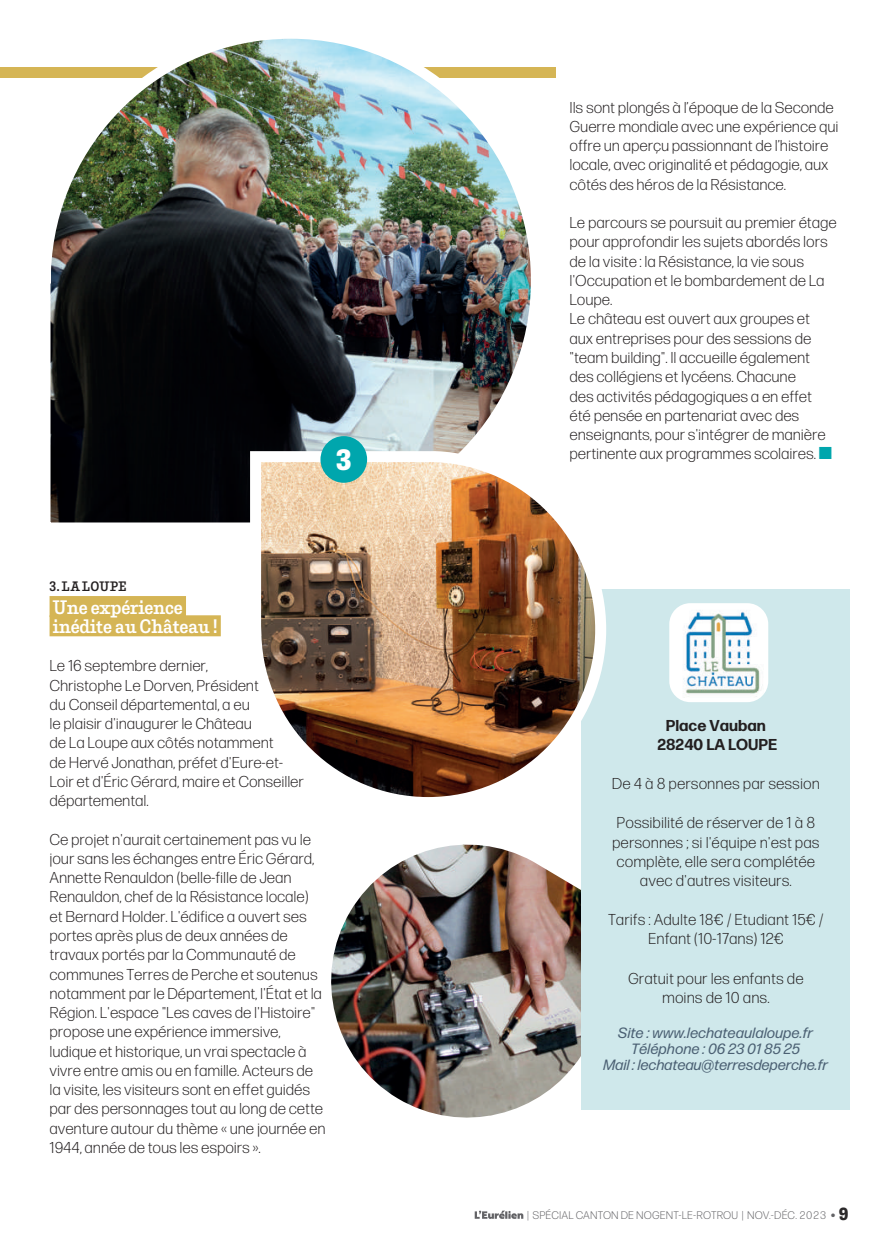
<style>
.page{position:relative;width:893px;height:1251px;background:#fff}
.page>*{position:absolute;margin:0;border:0;box-sizing:border-box;transform-origin:0 0}
.t1{font:800 26.25px "Belarius Poster";color:#fff}
.t2{font:600 17.5px/19.2px "Belarius Poster";letter-spacing:-.01em;color:#fff}
.t3{font:300 15.75px/19.2px "Forma DJR Micro";letter-spacing:-.01em;color:#231f20}
.t4{font:700 15.75px/19.2px "Forma DJR Micro";color:#231f20;text-align:center}
.t5{font:italic 14.88px/15.8px "Forma DJR Micro";color:#4b6073;text-align:center}
.t6{font:600 12.25px "Belarius Poster";letter-spacing:.03em;color:#231f20}
.t7{font:300 11.03px "Forma DJR Micro";letter-spacing:.015em;color:#636366}
.s1{color:#00a6ad}
.s2{font-family:"DIN Light";font-weight:400}
.s3{font-family:"Belarius Poster";font-weight:800;font-size:15.75px;color:#2b292a}
</style>
<div class="page">
<svg style="left:475px;top:1210px;width:48px;height:8px"></svg>
<div style="left:0;top:67px;width:556px;height:10px;background:#d5b555"></div>
<img style="left:35px;top:38px;width:511px;height:485px">
<img style="left:331px;top:844px;width:346px;height:274px">
<div style="left:50px;top:596px;width:136px;height:21px;background:#d5b555"></div>
<div style="left:50px;top:615px;width:171px;height:21px;background:#d5b555"></div>
<div style="left:581px;top:589px;width:269px;height:520px;background:#cfe8eb"></div>
<img style="left:245px;top:445px;width:361px;height:353px">
<div style="left:320px;top:436px;width:47px;height:46px;background:#00a6ad;border-radius:50%"></div>
<img style="left:669px;top:603px;width:99px;height:99px">
<h1 class="t1" style="left:336px;top:440px;width:17px">3</h1>
<p class="t6" style="left:50px;top:577px;width:79px">3. LA LOUPE</p>
<p class="t2" style="left:53px;top:597px;width:166px">Une expérience inédite au Château !</p>
<p class="t3" style="left:50px;top:655px;width:256px">Le 16 septembre dernier,<br>Christophe Le Dorven, Président<br>du Conseil départemental, a eu<br>le plaisir d'inaugurer le Château<br>de La Loupe aux côtés notamment<br>de Hervé Jonathan, préfet d'Eure-et-<br>Loir et d'Éric Gérard, maire et Conseiller départemental.</p>
<p class="t3" style="left:50px;top:829px;width:278px">Ce projet n'aurait certainement pas vu le jour sans les échanges entre Éric Gérard, Annette Renauldon (belle-fille de Jean Renauldon, chef de la Résistance locale)<br>et Bernard Holder. L'édifice a ouvert ses portes après plus de deux années de travaux portés par la Communauté de communes Terres de Perche et soutenus notamment par le Département, l'État et la Région. L'espace "Les caves de l'Histoire" propose une expérience immersive, ludique et historique, un vrai spectacle à vivre entre amis ou en famille. Acteurs de la visite, les visiteurs sont en effet guidés par des personnages tout au long de cette aventure autour du thème « une journée en 1944, année de tous les espoirs ».</p>
<p class="t3" style="left:569px;top:97px;width:271px">Ils sont plongés à l’époque de la Seconde Guerre mondiale avec une expérience qui offre un aperçu passionnant de l’histoire locale, avec originalité et pédagogie, aux côtés des héros de la Résistance.</p>
<p class="t3" style="left:569px;top:213px;width:269px">Le parcours se poursuit au premier étage pour approfondir les sujets abordés lors de la visite : la Résistance, la vie sous l'Occupation et le bombardement de La Loupe.<br>Le château est ouvert aux groupes et aux entreprises pour des sessions de "team building". Il accueille également des collégiens et lycéens. Chacune<br>des activités pédagogiques a en effet été pensée en partenariat avec des enseignants, pour s'intégrer de manière pertinente aux programmes scolaires. <span class="s1">■</span></p>
<p class="t4" style="left:657px;top:715px;width:121px">Place Vauban<br>28240 LA LOUPE</p>
<p class="t3" style="left:612px;top:773px;width:210px">De 4 à 8 personnes par session</p>
<p class="t3" style="left:612px;top:812px;width:209px;text-align:center">Possibilité de réserver de 1 à 8 personnes ; si l'équipe n'est pas complète, elle sera complétée avec d'autres visiteurs.</p>
<p class="t3" style="left:608px;top:909px;width:217px;text-align:center">Tarifs : Adulte 18€ / Etudiant 15€ /<br>Enfant (10-17ans) 12€</p>
<p class="t3" style="left:628px;top:967px;width:177px;text-align:center">Gratuit pour les enfants de moins de 10 ans.</p>
<p class="t5" style="left:603px;top:1024px;width:226px">Site : www.lechateaulaloupe.fr<br>Téléphone : 06 23 01 85 25<br>Mail : lechateau@terresdeperche.fr</p>
<p class="t7" style="left:527px;top:1207px;width:322px">| SPÉCIAL CANTON DE NOGENT-LE-ROTROU | NOV.-DÉC. 2023 <span class="s2">•</span> <span class="s3">9</span></p>
</div>
